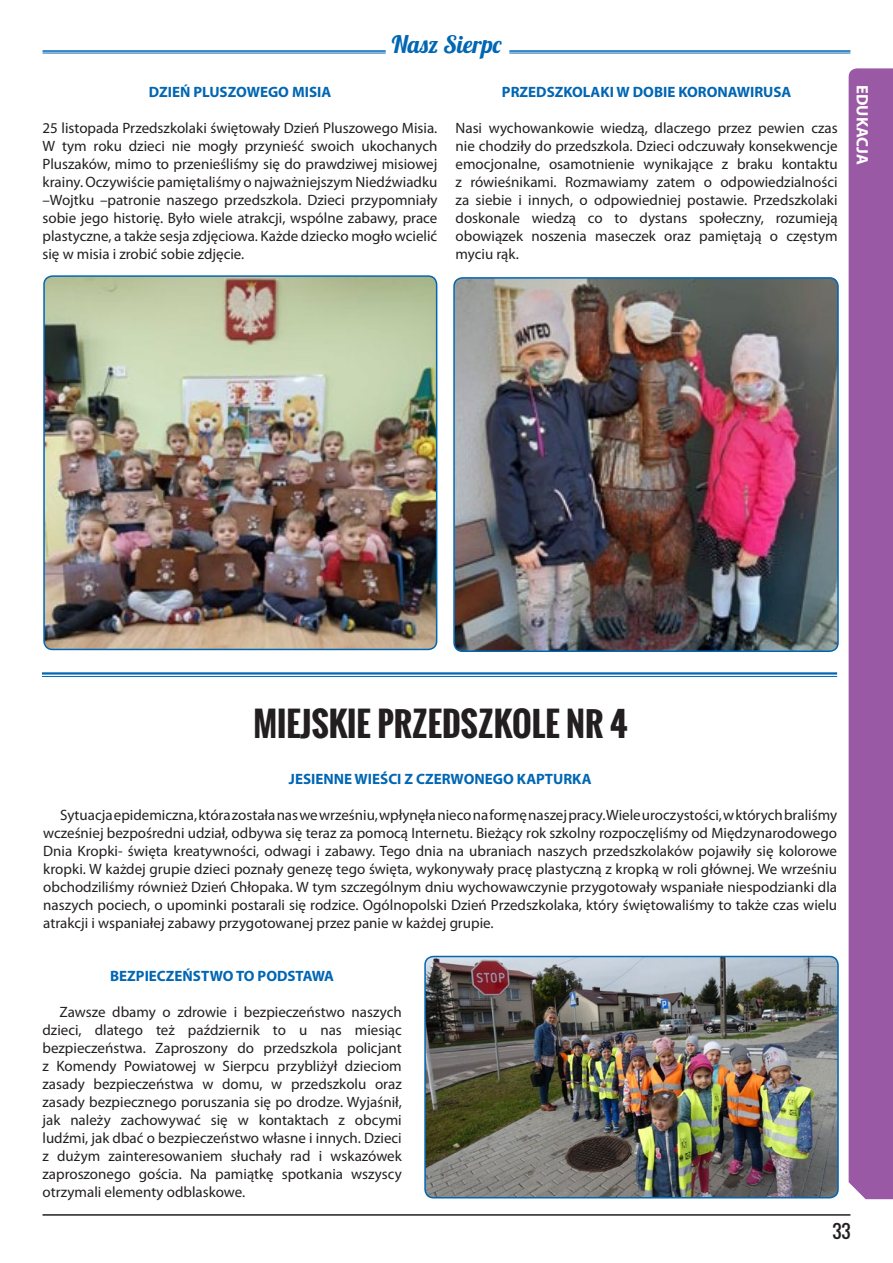
<style>
.page{position:relative;width:893px;height:1263px;background:#fff}
.page>*{position:absolute;margin:0;border:0;box-sizing:border-box;transform-origin:0 0}
.t1{font:700 33px "Oswald";color:#231f20}
.t2{font:24px "Lobster 1.4";color:#0166b3}
.t3{font:18px "Oswald";color:#231f20}
.t4{font:700 16.5px "Myriad Pro";color:#fff}
.t5{font:15px/18px "Myriad Pro";color:#231f20;text-align:justify}
.t6{font:700 15px "Myriad Pro";color:#0166b3}
</style>
<div class="page">
<div style="left:849px;top:68px;width:44px;height:1131px;background:#9959a4"></div>
<img style="left:44px;top:276px;width:393px;height:373px">
<div style="left:43px;top:275px;width:394px;height:375px;border:2px solid #0166b3;border-radius:9px"></div>
<img style="left:456px;top:280px;width:382px;height:371px">
<div style="left:453px;top:277px;width:386px;height:375px;border:2px solid #0166b3;border-radius:9px"></div>
<hr style="left:42px;top:672px;width:795px;height:2px;background:#0166b3">
<hr style="left:42px;top:676px;width:795px;height:1px;background:#0166b3">
<img style="left:425px;top:956px;width:413px;height:242px">
<div style="left:424px;top:956px;width:415px;height:242px;border:2px solid #0166b3;border-radius:9px"></div>
<hr style="left:43px;top:50px;width:343px;height:2px;background:#0166b3">
<hr style="left:43px;top:53px;width:343px;height:1px;background:#0166b3">
<hr style="left:509px;top:50px;width:341px;height:2px;background:#0166b3">
<hr style="left:509px;top:53px;width:341px;height:1px;background:#0166b3">
<hr style="left:43px;top:1214px;width:807px;height:2px;background:#231f20">
<h2 class="t2" style="left:392px;top:29px;width:111px">Nasz Sierpc</h2>
<p class="t6" style="left:149px;top:83px;width:184px">DZIEŃ PLUSZOWEGO MISIA</p>
<p class="t5" style="left:43px;top:119px;width:396px">25 listopada Przedszkolaki świętowały Dzień Pluszowego Misia.<br>W tym roku dzieci nie mogły przynieść swoich ukochanych Pluszaków, mimo to przenieśliśmy się do prawdziwej misiowej krainy. Oczywiście pamiętaliśmy o najważniejszym Niedźwiadku –Wojtku –patronie naszego przedszkola. Dzieci przypomniały sobie jego historię. Było wiele atrakcji, wspólne zabawy, prace plastyczne, a także sesja zdjęciowa. Każde dziecko mogło wcielić się w misia i zrobić sobie zdjęcie.</p>
<p class="t6" style="left:502px;top:83px;width:291px">PRZEDSZKOLAKI W DOBIE KORONAWIRUSA</p>
<p class="t5" style="left:456px;top:119px;width:384px">Nasi wychowankowie wiedzą, dlaczego przez pewien czas nie chodziły do przedszkola. Dzieci odczuwały konsekwencje emocjonalne, osamotnienie wynikające z braku kontaktu z rówieśnikami. Rozmawiamy zatem o odpowiedzialności za siebie i innych, o odpowiedniej postawie. Przedszkolaki doskonale wiedzą co to dystans społeczny, rozumieją obowiązek noszenia maseczek oraz pamiętają o częstym myciu rąk.</p>
<p class="t4" style="left:873px;top:85px;width:81px;rotate:90deg">EDUKACJA</p>
<h1 class="t1" style="left:253px;top:699px;width:376px">MIEJSKIE PRZEDSZKOLE NR 4</h1>
<p class="t6" style="left:289px;top:769px;width:304px">JESIENNE WIEŚCI Z CZERWONEGO KAPTURKA</p>
<p class="t5" style="left:43px;top:806px;width:795px;text-indent:17px">Sytuacja epidemiczna, która została nas we wrześniu, wpłynęła nieco na formę naszej pracy. Wiele uroczystości, w których braliśmy wcześniej bezpośredni udział, odbywa się teraz za pomocą Internetu. Bieżący rok szkolny rozpoczęliśmy od Międzynarodowego Dnia Kropki- święta kreatywności, odwagi i zabawy. Tego dnia na ubraniach naszych przedszkolaków pojawiły się kolorowe kropki. W każdej grupie dzieci poznały genezę tego święta, wykonywały pracę plastyczną z kropką w roli głównej. We wrześniu obchodziliśmy również Dzień Chłopaka. W tym szczególnym dniu wychowawczynie przygotowały wspaniałe niespodzianki dla naszych pociech, o upominki postarali się rodzice. Ogólnopolski Dzień Przedszkolaka, który świętowaliśmy to także czas wielu atrakcji i wspaniałej zabawy przygotowanej przez panie w każdej grupie.</p>
<p class="t6" style="left:110px;top:966px;width:225px">BEZPIECZEŃSTWO TO PODSTAWA</p>
<p class="t5" style="left:43px;top:1002px;width:361px;text-indent:17px">Zawsze dbamy o zdrowie i bezpieczeństwo naszych dzieci, dlatego też październik to u nas miesiąc bezpieczeństwa. Zaproszony do przedszkola policjant z Komendy Powiatowej w Sierpcu przybliżył dzieciom zasady bezpieczeństwa w domu, w przedszkolu oraz zasady bezpiecznego poruszania się po drodze. Wyjaśnił, jak należy zachowywać się w kontaktach z obcymi ludźmi, jak dbać o bezpieczeństwo własne i innych. Dzieci z dużym zainteresowaniem słuchały rad i wskazówek zaproszonego gościa. Na pamiątkę spotkania wszyscy otrzymali elementy odblaskowe.</p>
<p class="t3" style="left:832px;top:1218px;width:20px">33</p>
</div>
